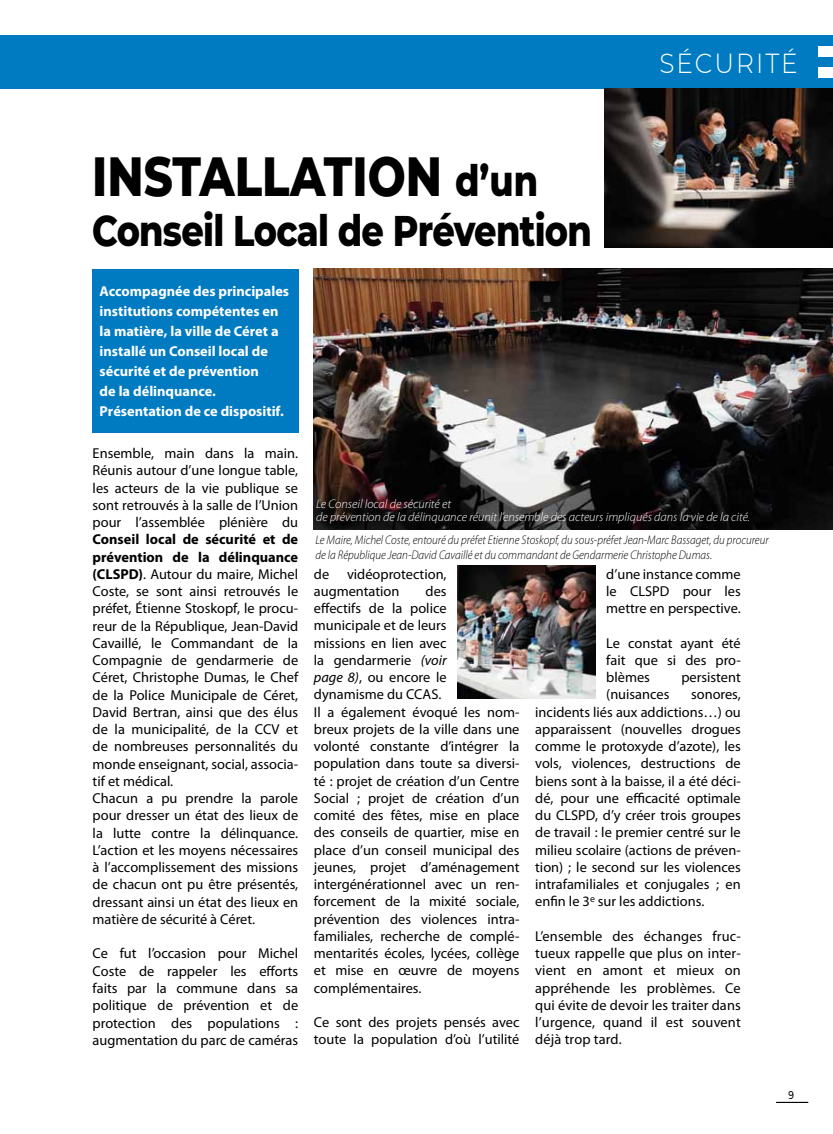
<style>
.page{position:relative;width:833px;height:1134px;background:#fff}
.page>*{position:absolute;margin:0;border:0;box-sizing:border-box;transform-origin:0 0}
.t1{font:800 56.25px "Montserrat";letter-spacing:-.005em;color:#000;scale:.8 1}
.t2{font:800 43.75px/50px "Montserrat";letter-spacing:-.02em;color:#000;scale:.8 1}
.t3{font:300 27.5px "Montserrat";letter-spacing:.08em;color:#fff;scale:.9 1}
.t4{font:14.38px/17.2px "Myriad Pro";color:#000;text-align:justify}
.t5{font:700 14.38px/20px "Myriad Pro";color:#fff}
.t6{font:italic 300 12.5px/15px "Myriad Pro";color:#000;scale:.9 1}
.t7{font:italic 300 12.5px/13.8px "Myriad Pro";color:#fff}
.t8{font:500 11.25px "Montserrat";color:#000;scale:.8 1}
.s1{font-weight:700}
.s2{font-style:italic}
</style>
<div class="page">
<div style="left:0;top:35px;width:833px;height:54px;background:#007bc2"></div>
<div style="left:93px;top:269px;width:206px;height:163px;background:#007bc2"></div>
<div style="left:819px;top:46px;width:14px;height:11px;background:#fff"></div>
<div style="left:819px;top:67px;width:14px;height:11px;background:#fff"></div>
<hr style="left:776px;top:1102px;width:32px;height:1px;background:#000">
<img style="left:604px;top:89px;width:229px;height:158px">
<img style="left:457px;top:565px;width:138px;height:134px">
<img style="left:313px;top:268px;width:520px;height:262px">
<h1 class="t1" style="left:92px;top:135px;width:175px">Installa</h1>
<h1 class="t1" style="left:324px;top:135px;width:72px">tion</h1>
<h2 class="t2" style="left:92px;top:153px;width:626px;text-indent:363px">d’un<br>Conseil Local de Prévention</h2>
<p class="t5" style="left:100px;top:281px;width:191px">Accompagnée des principales institutions compétentes en la matière, la ville de Céret a installé un Conseil local de sécurité et de prévention<br>de la délinquance.<br>Présentation de ce dispositif.</p>
<h3 class="t3" style="left:659px;top:44px;width:155px">SÉCURITÉ</h3>
<p class="t4" style="left:93px;top:444px;width:207px">Ensemble, main dans la main.<br>Réunis autour d’une longue table, les acteurs de la vie publique se sont retrouvés à la salle de l’Union pour l’assemblée plénière du</p>
<p class="t4" style="left:93px;top:531px;width:207px;text-align:left"><span class="s1">Conseil local de sécurité et de prévention de la délinquance (CLSPD)</span>. Autour du maire, Michel<br>Coste, se sont ainsi retrouvés le préfet, Étienne Stoskopf, le procu&shy;reur de la République, Jean-David<br>Cavaillé, le Commandant de la<br>Compagnie de gendarmerie de<br>Céret, Christophe Dumas, le Chef de la Police Municipale de Céret,<br>David Bertran, ainsi que des élus de la municipalité, de la CCV et de nombreuses personnalités du monde enseignant, social, associa&shy;tif et médical.<br>Chacun a pu prendre la parole pour dresser un état des lieux de la lutte contre la délinquance.<br>L’action et les moyens nécessaires à l’accomplissement des missions de chacun ont pu être présentés, dressant ainsi un état des lieux en matière de sécurité à Céret.</p>
<p class="t4" style="left:93px;top:945px;width:207px">Ce fut l’occasion pour Michel Coste de rappeler les efforts faits par la commune dans sa politique de prévention et de protection des populations : augmentation du parc de caméras</p>
<p class="t7" style="left:316px;top:497px;width:435px">Le Conseil local de sécurité et<br>de prévention de la délinquance réunit l’ensemble des acteurs impliqués dans la vie de la cité.</p>
<p class="t6" style="left:315px;top:532px;width:505px">Le Maire, Michel Coste, entouré du préfet Etienne Stoskopf, du sous-préfet Jean-Marc Bassaget, du procureur de la République Jean-David Cavaillé et du commandant de Gendarmerie Christophe Dumas.</p>
<p class="t4" style="left:314px;top:565px;width:134px">de vidéoprotection, augmentation</p>
<p class="t4" style="left:314px;top:582px;width:207px;text-align:left;text-indent:112px">des<br>effectifs de la police<br>municipale et de leurs<br>missions en lien avec<br>la gendarmerie <span class="s2">(voir<br>page 8)</span>, ou encore le dynamisme du CCAS.<br>Il a également évoqué les nom&shy;breux projets de la ville dans une volonté constante d’intégrer la population dans toute sa diversi&shy;té : projet de création d’un Centre<br>Social ; projet de création d’un comité des fêtes, mise en place des conseils de quartier, mise en place d’un conseil municipal des jeunes, projet d’aménagement intergénérationnel avec un ren&shy;forcement de la mixité sociale, prévention des violences intra&shy;familiales, recherche de complé&shy;mentarités écoles, lycées, collège et mise en œuvre de moyens complémentaires.</p>
<p class="t4" style="left:314px;top:1013px;width:207px">Ce sont des projets pensés avec toute la population d’où l’utilité</p>
<p class="t4" style="left:606px;top:565px;width:136px">d’une instance comme le CLSPD pour les mettre en perspective.</p>
<p class="t4" style="left:606px;top:634px;width:136px">Le constat ayant été fait que si des pro&shy;blèmes</p>
<p class="t4" style="left:681px;top:668px;width:61px">persistent</p>
<p class="t4" style="left:606px;top:686px;width:65px">(nuisances</p>
<p class="t4" style="left:535px;top:686px;width:207px;text-indent:156px">sonores, incidents liés aux addictions…) ou apparaissent (nouvelles drogues comme le protoxyde d’azote), les vols, violences, destructions de biens sont à la baisse, il a été déci&shy;dé, pour une efficacité optimale du CLSPD, d’y créer trois groupes de travail : le premier centré sur le milieu scolaire (actions de préven&shy;tion) ; le second sur les violences intrafamiliales et conjugales ; en enfin le 3<sup>e</sup> sur les addictions.</p>
<p class="t4" style="left:535px;top:927px;width:207px">L’ensemble des échanges fruc&shy;tueux rappelle que plus on inter&shy;vient en amont et mieux on appréhende les problèmes. Ce qui évite de devoir les traiter dans l’urgence, quand il est souvent déjà trop tard.</p>
<p class="t8" style="left:788px;top:1087px;width:8px">9</p>
</div>
